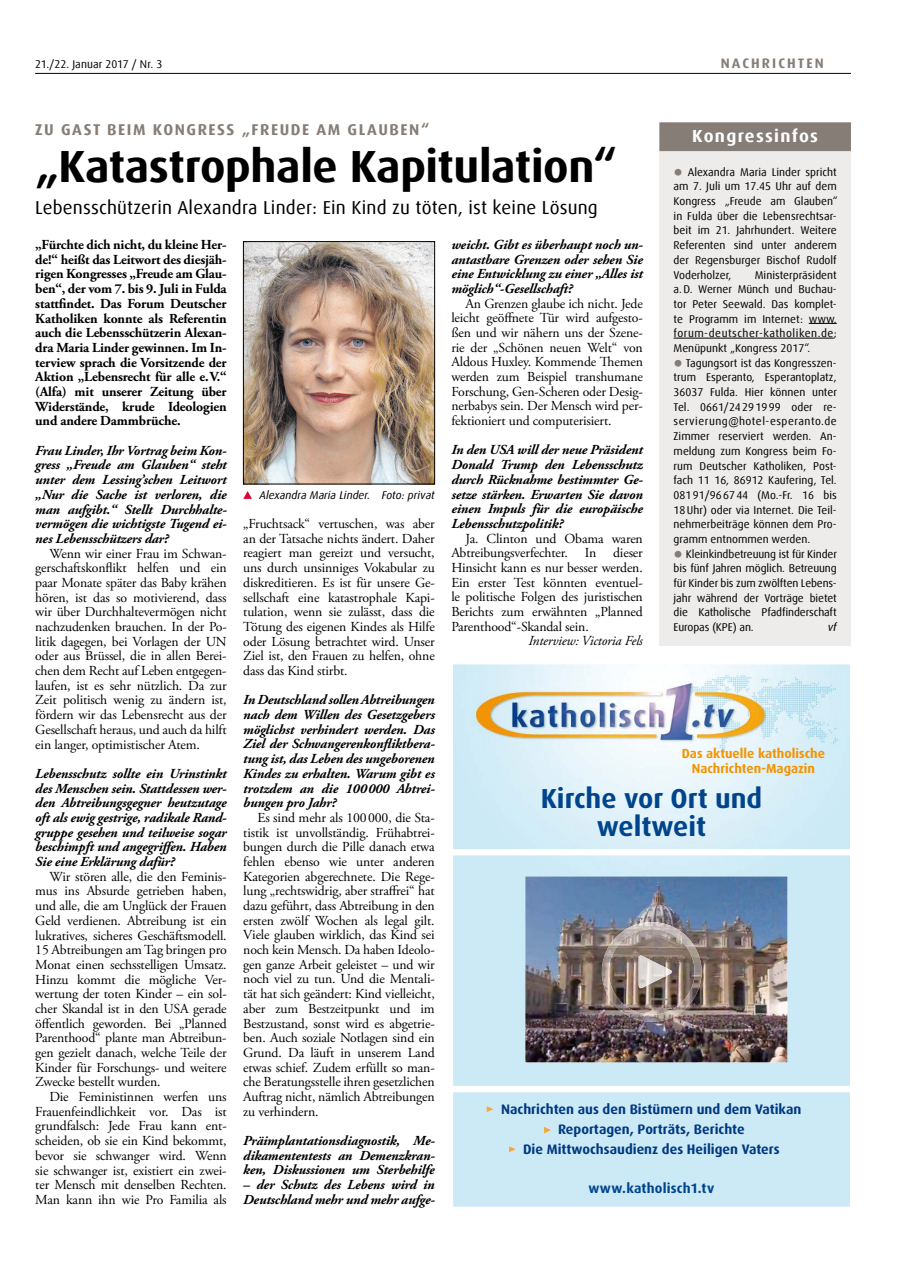
<style>
.page{position:relative;width:908px;height:1276px;background:#fff}
.page>*{position:absolute;margin:0;border:0;box-sizing:border-box;transform-origin:0 0}
.t1{font:700 45px "Dax Offc Pro";letter-spacing:-.01em;color:#000}
.t2{font:700 27.5px/27.5px "Dax";color:#00458c;text-align:center}
.t3{font:18.75px "Dax Offc Pro";letter-spacing:.01em;color:#000}
.t4{font:700 17.5px "Dax Offc Pro";letter-spacing:.075em;color:#fff}
.t5{font:700 15.62px "Dax Offc Pro";letter-spacing:.1em;color:#867d77}
.t6{font:13.75px/14.6px "Adobe Garamond Pro";letter-spacing:-.01em;color:#000;text-align:justify}
.t7{font:italic 700 13.75px/14.6px "Adobe Garamond Pro";letter-spacing:-.01em;color:#000;text-align:justify}
.t8{font:700 13.75px/14.6px "Adobe Garamond Pro";letter-spacing:-.01em;color:#000;text-align:justify}
.t9{font:700 13.75px/20px "Dax";color:#003882;text-align:center}
.t10{font:italic 13.75px "Adobe Garamond Pro";letter-spacing:-.01em;color:#000}
.t11{font:700 13.75px "Dax";letter-spacing:.015em;color:#00458c}
.t12{font:700 13.75px "Dax Offc Pro";letter-spacing:.15em;color:#867d77}
.t13{font:700 13.12px/15.8px "Dax";color:#f39400;text-align:center}
.t14{font:11.25px/14.8px "Dax Offc Pro";color:#000;text-align:justify}
.t15{font:italic 11.25px "Dax Offc Pro";color:#000}
.s1{font-family:"Officina Sans";font-size:18.75px;color:#867d77}
</style>
<div class="page">
<hr style="left:35px;top:73px;width:815px;height:1px;background:#000">
<img style="left:453px;top:664px;width:396px;height:542px">
<div style="left:453px;top:849px;width:396px;height:6px;background:#fff"></div>
<div style="left:453px;top:1086px;width:396px;height:6px;background:#fff"></div>
<img style="left:525px;top:876px;width:262px;height:186px">
<svg style="left:486px;top:1106px;width:7px;height:6px"></svg>
<svg style="left:509px;top:1146px;width:7px;height:6px"></svg>
<svg style="left:544px;top:1127px;width:7px;height:6px"></svg>
<img style="left:601px;top:976px;width:100px;height:45px">
<img style="left:638px;top:976px;width:36px;height:12px">
<img style="left:601px;top:922px;width:100px;height:54px">
<img style="left:245px;top:243px;width:187px;height:239px">
<div style="left:243px;top:241px;width:191px;height:243px;border:1px solid #000"></div>
<svg style="left:243px;top:491px;width:9px;height:8px"></svg>
<div style="left:659px;top:122px;width:191px;height:524px;background:#eeecea"></div>
<div style="left:659px;top:122px;width:191px;height:29px;background:#867d77"></div>
<svg style="left:808px;top:323px;width:28px;height:1px"></svg>
<hr style="left:673px;top:338px;width:160px;height:1px;background:#000">
<p class="t14" style="left:35px;top:57px;width:129px">21./22. Januar 2017 / Nr. 3</p>
<p class="t12" style="left:720px;top:54px;width:104px">NACHRICHTEN</p>
<p class="t5" style="left:35px;top:119px;width:395px">ZU GAST BEIM KONGRESS „FREUDE AM GLAUBEN“</p>
<h1 class="t1" style="left:35px;top:137px;width:583px">„Katastrophale Kapitulation“</h1>
<h3 class="t3" style="left:35px;top:196px;width:564px">Lebensschützerin Alexandra Linder: Ein Kind zu töten, ist keine Lösung</h3>
<p class="t4" style="left:692px;top:124px;width:127px">Kongressinfos</p>
<p class="t14" style="left:673px;top:164px;width:165px"><span class="s1">•</span> Alexandra Maria Linder spricht am 7. Juli um 17.45 Uhr auf dem Kongress „Freude am Glauben“ in Fulda über die Lebensrechtsar&shy;beit im 21. Jahrhundert. Weitere Referenten sind unter anderem der Regensburger Bischof Rudolf Voderholzer,</p>
<p class="t7" style="left:451px;top:237px;width:193px">weicht. Gibt es überhaupt noch un&shy;antastbare Grenzen oder sehen Sie eine Entwicklung zu einer „Alles ist möglich“-Gesellschaft?</p>
<p class="t6" style="left:451px;top:296px;width:193px;text-indent:14px">An Grenzen glaube ich nicht. Jede leicht geöffnete Tür wird aufgesto&shy;ßen und wir nähern uns der Szene&shy;rie der „Schönen neuen Welt“ von Aldous Huxley. Kommende Themen werden zum Beispiel transhumane Forschung, Gen-Scheren oder Desig&shy;nerbabys sein. Der Mensch wird per&shy;fektioniert und computerisiert.</p>
<p class="t7" style="left:451px;top:443px;width:193px">In den USA will der neue Präsident Donald Trump den Lebensschutz durch Rücknahme bestimmter Ge&shy;setze stärken. Erwarten Sie davon einen Impuls für die europäische Lebensschutzpolitik?</p>
<p class="t6" style="left:451px;top:531px;width:193px;text-indent:14px">Ja. Clinton und Obama waren Abtreibungsverfechter. In dieser Hinsicht kann es nur besser werden.<br>Ein erster Test könnten eventuel&shy;le politische Folgen des juristischen Berichts zum erwähnten „Planned Parenthood“-Skandal sein.</p>
<p class="t10" style="left:528px;top:633px;width:116px">Interview: Victoria Fels</p>
<p class="t8" style="left:35px;top:238px;width:193px">„Fürchte dich nicht, du kleine Her&shy;de!“ heißt das Leitwort des diesjäh&shy;rigen Kongresses „Freude am Glau&shy;ben“, der vom 7. bis 9. Juli in Fulda stattfindet. Das Forum Deutscher Katholiken konnte als Referentin auch die Lebensschützerin Alexan&shy;dra Maria Linder gewinnen. Im In&shy;terview sprach die Vorsitzende der Aktion „Lebensrecht für alle e.V.“ (Alfa) mit unserer Zeitung über Widerstände, krude Ideologien und andere Dammbrüche.</p>
<p class="t7" style="left:35px;top:443px;width:193px">Frau Linder, Ihr Vortrag beim Kon&shy;gress „Freude am Glauben“ steht unter dem Lessing’schen Leitwort „Nur die Sache ist verloren, die man aufgibt.“ Stellt Durchhalte&shy;vermögen die wichtigste Tugend ei&shy;nes Lebensschützers dar?</p>
<p class="t6" style="left:35px;top:546px;width:193px;text-indent:14px">Wenn wir einer Frau im Schwan&shy;gerschaftskonflikt helfen und ein paar Monate später das Baby krähen hören, ist das so motivierend, dass wir über Durchhaltevermögen nicht nachzudenken brauchen. In der Po&shy;litik dagegen, bei Vorlagen der UN oder aus Brüssel, die in allen Berei&shy;chen dem Recht auf Leben entgegen&shy;laufen, ist es sehr nützlich. Da zur Zeit politisch wenig zu ändern ist, fördern wir das Lebensrecht aus der Gesellschaft heraus, und auch da hilft ein langer, optimistischer Atem.</p>
<p class="t7" style="left:35px;top:766px;width:193px">Lebensschutz sollte ein Urinstinkt des Menschen sein. Stattdessen wer&shy;den Abtreibungsgegner heutzutage oft als ewig gestrige, radikale Rand&shy;gruppe gesehen und teilweise sogar beschimpft und angegriffen. Haben Sie eine Erklärung dafür?</p>
<p class="t6" style="left:35px;top:869px;width:193px;text-indent:14px">Wir stören alle, die den Feminis&shy;mus ins Absurde getrieben haben, und alle, die am Unglück der Frauen Geld verdienen. Abtreibung ist ein lukratives, sicheres Geschäftsmodell.<br>15 Abtreibungen am Tag bringen pro Monat einen sechsstelligen Umsatz.<br>Hinzu kommt die mögliche Ver&shy;wertung der toten Kinder – ein sol&shy;cher Skandal ist in den USA gerade öffentlich geworden. Bei „Planned Parenthood“ plante man Abtreibun&shy;gen gezielt danach, welche Teile der Kinder für Forschungs- und weitere Zwecke bestellt wurden.</p>
<p class="t6" style="left:35px;top:1090px;width:193px;text-indent:14px">Die Feministinnen werfen uns Frauenfeindlichkeit vor. Das ist grundfalsch: Jede Frau kann ent&shy;scheiden, ob sie ein Kind bekommt, bevor sie schwanger wird. Wenn sie schwanger ist, existiert ein zwei&shy;ter Mensch mit denselben Rechten.<br>Man kann ihn wie Pro Familia als</p>
<p class="t14" style="left:673px;top:267px;width:165px;text-indent:81px">Ministerpräsident a.D. Werner Münch und Buchau&shy;tor Peter Seewald. Das komplet&shy;te Programm im Internet: www. forum-deutscher-katholiken.de; Menüpunkt „Kongress 2017“.</p>
<p class="t14" style="left:673px;top:355px;width:165px"><span class="s1">•</span> Tagungsort ist das Kongresszen&shy;trum Esperanto, Esperantoplatz, 36037 Fulda. Hier können unter Tel. 0661/24291999 oder re&shy;servierung@hotel-esperanto.de Zimmer reserviert werden. An&shy;meldung zum Kongress beim Fo&shy;rum Deutscher Katholiken, Post&shy;fach 11 16, 86912 Kaufering, Tel.<br>08191/966744 (Mo.-Fr. 16 bis 18Uhr) oder via Internet. Die Teil&shy;nehmerbeiträge können dem Pro&shy;gramm entnommen werden.</p>
<p class="t14" style="left:673px;top:546px;width:165px"><span class="s1">•</span> Kleinkindbetreuung ist für Kinder bis fünf Jahren möglich. Betreuung für Kinder bis zum zwölften Lebens&shy;jahr während der Vorträge bietet die Katholische Pfadfinderschaft Europas (KPE) an.</p>
<p class="t15" style="left:259px;top:488px;width:177px">Alexandra Maria Linder. Foto: privat</p>
<p class="t6" style="left:243px;top:517px;width:193px">„Fruchtsack“ vertuschen, was aber an der Tatsache nichts ändert. Daher reagiert man gereizt und versucht, uns durch unsinniges Vokabular zu diskreditieren. Es ist für unsere Ge&shy;sellschaft eine katastrophale Kapi&shy;tulation, wenn sie zulässt, dass die Tötung des eigenen Kindes als Hilfe oder Lösung betrachtet wird. Unser Ziel ist, den Frauen zu helfen, ohne dass das Kind stirbt.</p>
<p class="t7" style="left:243px;top:693px;width:193px">In Deutschland sollen Abtreibungen nach dem Willen des Gesetzgebers möglichst verhindert werden. Das Ziel der Schwangerenkonfliktbera&shy;tung ist, das Leben des ungeborenen Kindes zu erhalten. Warum gibt es trotzdem an die 100000 Abtrei&shy;bungen pro Jahr?</p>
<p class="t6" style="left:243px;top:810px;width:193px;text-indent:14px">Es sind mehr als 100000, die Sta&shy;tistik ist unvollständig. Frühabtrei&shy;bungen durch die Pille danach etwa fehlen ebenso wie unter anderen Kategorien abgerechnete. Die Rege&shy;lung „rechtswidrig, aber straffrei“ hat dazu geführt, dass Abtreibung in den ersten zwölf Wochen als legal gilt.<br>Viele glauben wirklich, das Kind sei noch kein Mensch. Da haben Ideolo&shy;gen ganze Arbeit geleistet – und wir noch viel zu tun. Und die Mentali&shy;tät hat sich geändert: Kind vielleicht, aber zum Bestzeitpunkt und im Bestzustand, sonst wird es abgetrie&shy;ben. Auch soziale Notlagen sind ein Grund. Da läuft in unserem Land etwas schief. Zudem erfüllt so man&shy;che Beratungsstelle ihren gesetzlichen Auftrag nicht, nämlich Abtreibungen zu verhindern.</p>
<p class="t7" style="left:243px;top:1133px;width:193px">Präimplantationsdiagnostik, Me&shy;dikamententests an Demenzkran&shy;ken, Diskussionen um Sterbehilfe</p>
<p class="t7" style="left:243px;top:1177px;width:193px">– der Schutz des Lebens wird in<br>Deutschland mehr und mehr aufge-</p>
<p class="t15" style="left:827px;top:620px;width:11px">vf</p>
<p class="t13" style="left:681px;top:745px;width:145px">Das aktuelle katholische<br>Nachrichten-Magazin</p>
<h2 class="t2" style="left:540px;top:785px;width:223px">Kirche vor Ort und weltweit</h2>
<p class="t9" style="left:501px;top:1099px;width:302px">Nachrichten aus den Bistümern und dem Vatikan<br>Reportagen, Porträts, Berichte<br>Die Mittwochsaudienz des Heiligen Vaters</p>
<p class="t11" style="left:588px;top:1180px;width:127px">www.katholisch1.tv</p>
</div>
